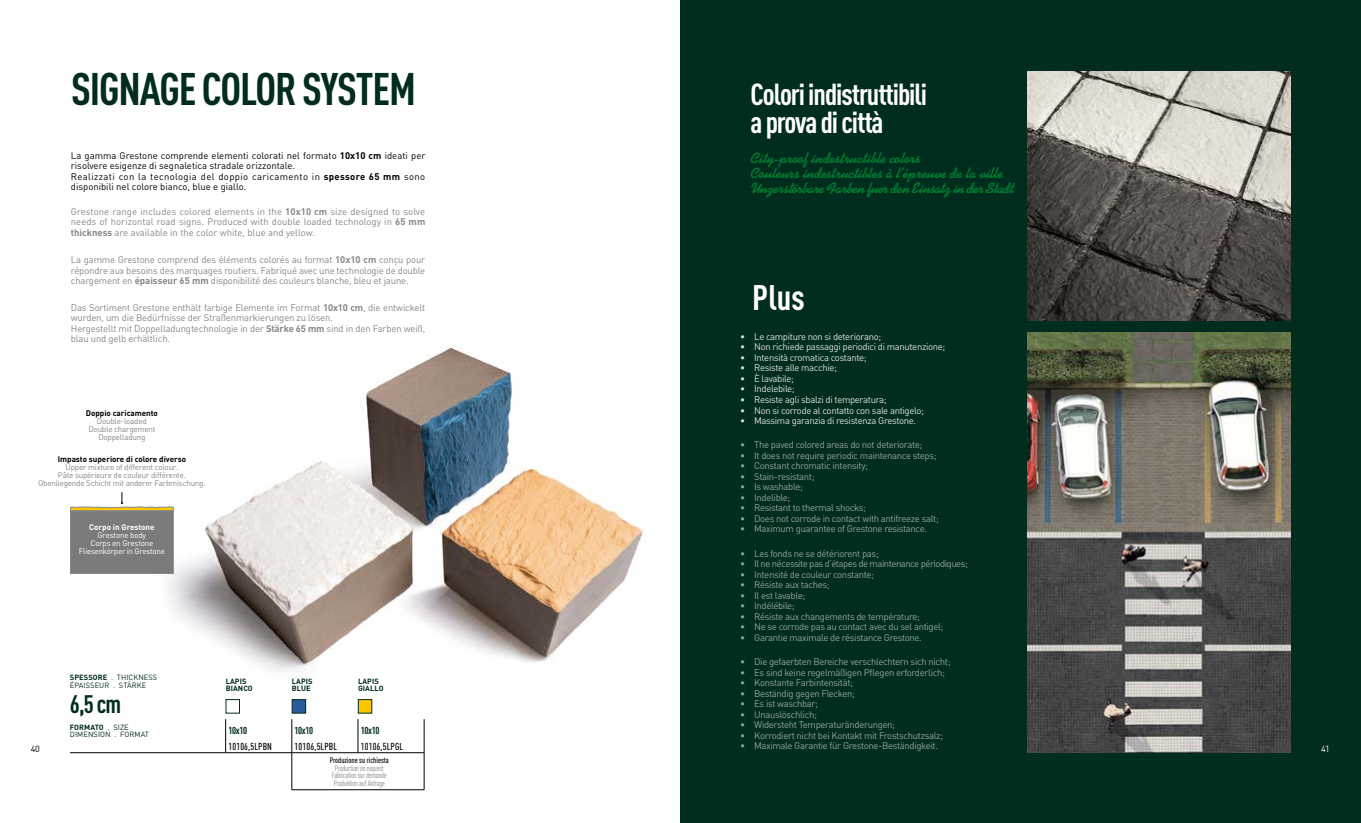
<style>
.page{position:relative;width:1361px;height:823px;background:#fff}
.page>*{position:absolute;margin:0;border:0;box-sizing:border-box;transform-origin:0 0}
.t1{font:700 condensed 45px "DIN Pro";letter-spacing:-.025em;color:#002d1d}
.t2{font:700 condensed 35px "DIN Pro";color:#fff}
.t3{font:700 condensed 30px/28px "DIN Pro";letter-spacing:-.035em;color:#fff}
.t4{font:700 condensed 25px "DIN Pro";color:#002d1d}
.t5{font:700 15px/15px "Kaufmann Std";color:#007c32}
.t6{font:500 condensed 10px "DIN Pro";letter-spacing:.015em;color:#000}
.t7{font:700 condensed 10px "DIN Pro";letter-spacing:-.035em;color:#002d1d}
.t8{font:9.5px "DIN Pro";letter-spacing:-.035em;color:#93a59c}
.t9{font:9.5px/10.5px "DIN Pro";letter-spacing:-.015em;color:#878787;text-align:justify}
.t10{font:9.5px "DIN Pro";letter-spacing:-.035em;color:#dee3e1}
.t11{font:9.5px/10.5px "DIN Pro";color:#000}
.t12{font:9px "DIN Pro";color:#000}
.t13{font:9px "DIN Pro";color:#fff}
.t14{font:8px/8px "DIN Pro";letter-spacing:-.025em;color:#878787;text-align:center}
.t15{font:condensed 8px/7.5px "DIN Pro";letter-spacing:-.025em;color:#878787;text-align:center}
.t16{font:8px/8px "DIN Pro";letter-spacing:-.025em;color:#fff;text-align:center}
.t17{font:700 8px "DIN Pro";color:#000}
.t18{font:500 condensed 8px "DIN Pro";color:#000}
.t19{font:700 8px "DIN Pro";color:#fff}
.t20{font:7.5px/8px "DIN Pro";letter-spacing:.01em;color:#002d1d}
.t21{font:700 7.5px/7.5px "DIN Pro";letter-spacing:.01em;color:#002d1d}
.s1{font-weight:700}
</style>
<div class="page">
<div style="left:680px;top:0;width:681px;height:822px;background:#002d1d"></div>
<img style="left:117px;top:346px;width:526px;height:361px">
<img style="left:1028px;top:71px;width:262px;height:250px">
<svg style="left:225px;top:719px;width:1px;height:33px"></svg>
<hr style="left:70px;top:752px;width:156px;height:1px;background:#000">
<hr style="left:226px;top:752px;width:66px;height:1px;background:#000">
<hr style="left:292px;top:752px;width:66px;height:1px;background:#000">
<hr style="left:358px;top:752px;width:66px;height:1px;background:#000">
<hr style="left:292px;top:789px;width:66px;height:1px;background:#000">
<hr style="left:358px;top:789px;width:66px;height:1px;background:#000">
<svg style="left:292px;top:719px;width:1px;height:33px"></svg>
<hr style="left:292px;top:752px;width:1px;height:37px;background:#000">
<svg style="left:358px;top:719px;width:1px;height:33px"></svg>
<svg style="left:424px;top:719px;width:1px;height:33px"></svg>
<hr style="left:424px;top:752px;width:1px;height:37px;background:#000">
<div style="left:226px;top:698px;width:14px;height:15px;border:1px solid #002d1d"></div>
<div style="left:292px;top:698px;width:14px;height:15px;background:#295a9c;border:1px solid #002d1d"></div>
<div style="left:358px;top:698px;width:14px;height:15px;background:#fdc600;border:1px solid #002d1d"></div>
<div style="left:70px;top:510px;width:104px;height:63px;background:#7c7b7b;border:1px solid #878787"></div>
<svg style="left:70px;top:492px;width:104px;height:19px"></svg>
<img style="left:1028px;top:332px;width:262px;height:420px">
<h1 class="t1" style="left:71px;top:62px;width:346px">SIGNAGE COLOR SYSTEM</h1>
<h3 class="t3" style="left:750px;top:80px;width:178px">Colori indistruttibili a prova di città</h3>
<h3 class="t5" style="left:751px;top:151px;width:265px">City-proof indestructible colors<br>Couleurs indestructibles à l’épreuve de la ville<br>Unzerstörbare Farben fuer den Einsatz in der Stadt</h3>
<p class="t11" style="left:71px;top:150px;width:356px">La gamma Grestone comprende elementi colorati nel formato <span class="s1">10x10 cm</span> ideati per risolvere esigenze di segnaletica stradale orizzontale.<br>Realizzati con la tecnologia del doppio caricamento in <span class="s1">spessore 65 mm</span> sono disponibili nel colore bianco, blue e giallo.</p>
<p class="t9" style="left:71px;top:205px;width:356px">Grestone range includes colored elements in the <span class="s1">10x10 cm</span> size designed to solve needs of horizontal road signs. Produced with double loaded technology in <span class="s1">65 mm thickness</span> are available in the color white, blue and yellow.</p>
<p class="t9" style="left:71px;top:254px;width:356px">La gamme Grestone comprend des éléments colorés au format <span class="s1">10x10 cm</span> conçu pour répondre aux besoins des marquages routiers. Fabriqué avec une technologie de double chargement en <span class="s1">épaisseur 65 mm</span> disponibilité des couleurs blanche, bleu et jaune.</p>
<p class="t9" style="left:71px;top:301px;width:356px;text-align:left">Das Sortiment Grestone enthält farbige Elemente im Format <span class="s1">10x10 cm</span>, die entwickelt wurden, um die Bedürfnisse der Straßenmarkierungen zu lösen.<br>Hergestellt mit Doppelladungtechnologie in der <span class="s1">Stärke 65 mm</span> sind in den Farben weiß, blau und gelb erhältlich.</p>
<h2 class="t2" style="left:752px;top:276px;width:54px">Plus</h2>
<p class="t10" style="left:740px;top:330px;width:143px">• Le campiture non si deteriorano;</p>
<p class="t10" style="left:740px;top:340px;width:207px">• Non richiede passaggi periodici di manutenzione;</p>
<p class="t10" style="left:740px;top:351px;width:128px">• Intensità cromatica costante;</p>
<p class="t10" style="left:740px;top:361px;width:98px">• Resiste alle macchie;</p>
<p class="t10" style="left:740px;top:372px;width:55px">• È lavabile;</p>
<p class="t10" style="left:740px;top:382px;width:56px">• Indelebile;</p>
<p class="t10" style="left:740px;top:393px;width:148px">• Resiste agli sbalzi di temperatura;</p>
<p class="t10" style="left:740px;top:403px;width:185px">• Non si corrode al contatto con sale antigelo;</p>
<p class="t10" style="left:740px;top:414px;width:177px">• Massima garanzia di resistenza Grestone.</p>
<p class="t8" style="left:740px;top:438px;width:184px">• The paved colored areas do not deteriorate;</p>
<p class="t8" style="left:740px;top:448px;width:198px">• It does not require periodic maintenance steps;</p>
<p class="t8" style="left:740px;top:459px;width:130px">• Constant chromatic intensity;</p>
<p class="t8" style="left:740px;top:469px;width:76px">• Stain-resistant;</p>
<p class="t8" style="left:740px;top:480px;width:64px">• Is washable;</p>
<p class="t8" style="left:740px;top:490px;width:52px">• Indelible;</p>
<p class="t8" style="left:740px;top:501px;width:128px">• Resistant to thermal shocks;</p>
<p class="t8" style="left:740px;top:511px;width:200px">• Does not corrode in contact with antifreeze salt;</p>
<p class="t8" style="left:740px;top:522px;width:188px">• Maximum guarantee of Grestone resistance.</p>
<p class="t8" style="left:740px;top:546px;width:140px">• Les fonds ne se détériorent pas;</p>
<p class="t8" style="left:740px;top:557px;width:229px">• Il ne nécessite pas d’étapes de maintenance périodiques;</p>
<p class="t8" style="left:740px;top:567px;width:135px">• Intensité de couleur constante;</p>
<p class="t8" style="left:740px;top:578px;width:91px">• Résiste aux taches;</p>
<p class="t8" style="left:740px;top:588px;width:67px">• Il est lavable;</p>
<p class="t8" style="left:740px;top:599px;width:56px">• Indélébile;</p>
<p class="t8" style="left:740px;top:609px;width:181px">• Résiste aux changements de température;</p>
<p class="t8" style="left:740px;top:620px;width:205px">• Ne se corrode pas au contact avec du sel antigel;</p>
<p class="t8" style="left:740px;top:630px;width:183px">• Garantie maximale de résistance Grestone.</p>
<p class="t8" style="left:740px;top:654px;width:212px">• Die gefaerbten Bereiche verschlechtern sich nicht;</p>
<p class="t8" style="left:740px;top:665px;width:206px">• Es sind keine regelmäßigen Pflegen erforderlich;</p>
<p class="t8" style="left:740px;top:675px;width:114px">• Konstante Farbintensität;</p>
<p class="t8" style="left:740px;top:686px;width:117px">• Beständig gegen Flecken;</p>
<p class="t8" style="left:740px;top:696px;width:80px">• Es ist waschbar;</p>
<p class="t8" style="left:740px;top:707px;width:78px">• Unauslöschlich;</p>
<p class="t8" style="left:740px;top:717px;width:157px">• Widersteht Temperaturänderungen;</p>
<p class="t8" style="left:740px;top:728px;width:204px">• Korrodiert nicht bei Kontakt mit Frostschutzsalz;</p>
<p class="t8" style="left:740px;top:738px;width:199px">• Maximale Garantie für Grestone-Beständigkeit.</p>
<p class="t17" style="left:86px;top:407px;width:74px">Doppio caricamento</p>
<p class="t14" style="left:88px;top:416px;width:68px">Double-loaded<br>Double chargement<br>Doppelladung</p>
<p class="t17" style="left:58px;top:453px;width:130px">Impasto superiore di colore diverso</p>
<p class="t14" style="left:38px;top:462px;width:169px">Upper mixture of different colour.<br>Pâte supérieure de couleur différente.<br>Obenliegende Schicht mit anderer Farbmischung.</p>
<p class="t19" style="left:89px;top:521px;width:67px">Corpo in Grestone</p>
<p class="t16" style="left:79px;top:530px;width:88px">Grestone body<br>Corps en Grestone<br>Fliesenkörper in Grestone</p>
<p class="t20" style="left:70px;top:673px;width:89px"><span class="s1">SPESSORE</span> . THICKNESS<br>ÉPAISSEUR . STÄRKE</p>
<h3 class="t4" style="left:70px;top:689px;width:53px">6,5 cm</h3>
<p class="t21" style="left:226px;top:676px;width:28px">LAPIS<br>BIANCO</p>
<p class="t21" style="left:292px;top:676px;width:22px">LAPIS<br>BLUE</p>
<p class="t21" style="left:358px;top:676px;width:27px">LAPIS<br>GIALLO</p>
<p class="t20" style="left:70px;top:722px;width:81px;line-height:7.5px"><span class="s1">FORMATO</span> . SIZE<br>DIMENSION . FORMAT</p>
<p class="t7" style="left:228px;top:724px;width:20px">10x10</p>
<p class="t7" style="left:295px;top:724px;width:20px">10x10</p>
<p class="t7" style="left:361px;top:724px;width:20px">10x10</p>
<p class="t6" style="left:228px;top:739px;width:45px">10106,5LPBN</p>
<p class="t6" style="left:295px;top:739px;width:44px">10106,5LPBL</p>
<p class="t6" style="left:361px;top:739px;width:44px">10106,5LPGL</p>
<p class="t18" style="left:330px;top:755px;width:61px">Produzione su richiesta</p>
<p class="t15" style="left:332px;top:763px;width:56px">Production on request<br>Fabrication sur demande<br>Produktion auf Anfrage</p>
<p class="t12" style="left:31px;top:742px;width:10px">40</p>
<p class="t13" style="left:1321px;top:742px;width:10px">41</p>
</div>
